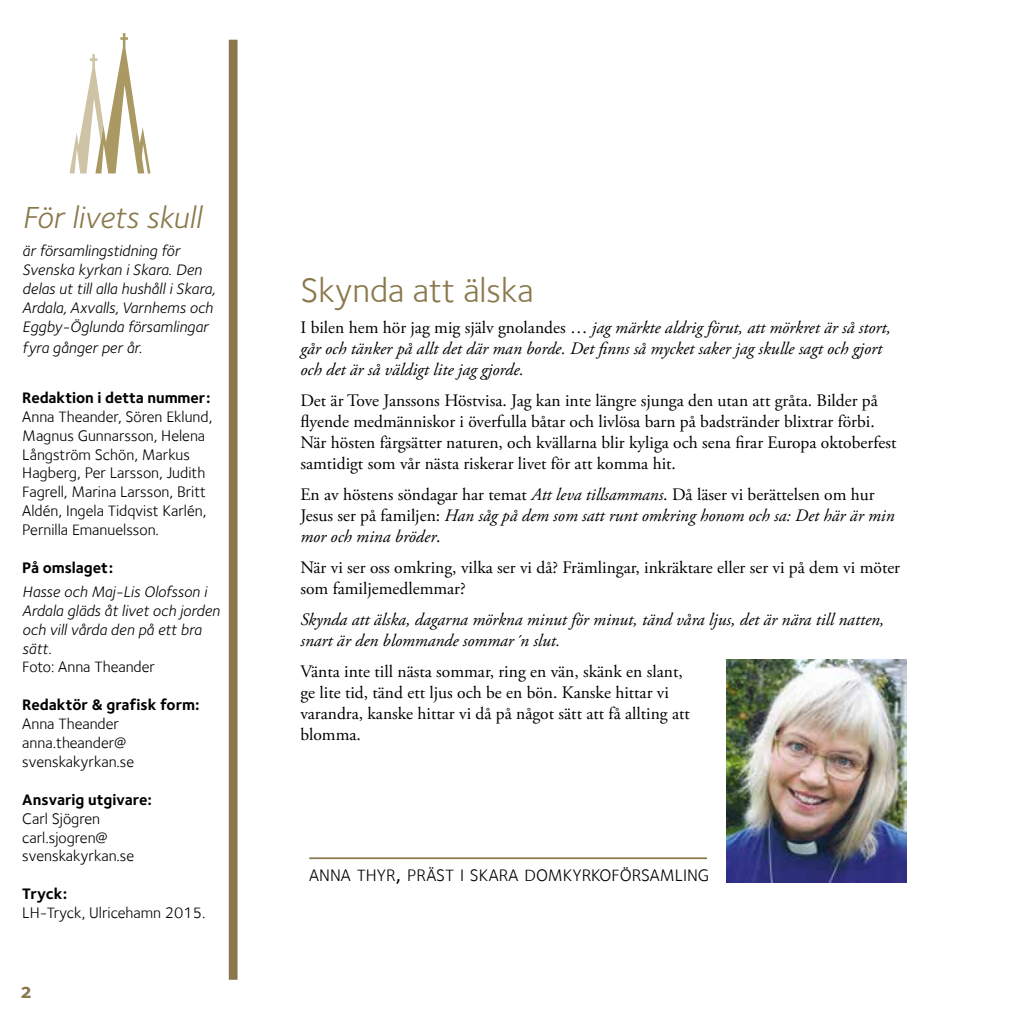
<style>
.page{position:relative;width:1017px;height:1017px;background:#fff}
.page>*{position:absolute;margin:0;border:0;box-sizing:border-box;transform-origin:0 0}
.t1{font:35px "Foundry Sterling";color:#8a784c}
.t2{font:italic 31.5px "Foundry Sterling";color:#8a784c}
.t3{font:21px "Foundry Sterling Bold Expert";color:#8a784c}
.t4{font:17.5px/21px "Adobe Garamond Pro";letter-spacing:-.02em;color:#000}
.t5{font:italic 17.5px/21px "Adobe Garamond Pro";color:#000}
.t6{font:17.15px "Foundry Sterling";color:#000}
.t7{font:15.75px/18.9px "Foundry Sterling";color:#000}
.t8{font:italic 15.75px/18.9px "Foundry Sterling";color:#000}
.t9{font:700 15.75px "Foundry Sterling";letter-spacing:-.005em;color:#000}
.s1{font-style:normal}
.s2{font-size:24.5px}
</style>
<div class="page">
<div style="left:229px;top:40px;width:9px;height:940px;background:#8a784c"></div>
<svg style="left:69px;top:33px;width:81px;height:140px"></svg>
<img style="left:726px;top:659px;width:180px;height:223px">
<hr style="left:309px;top:857px;width:398px;height:2px;background:#8a784c">
<h2 class="t2" style="left:22px;top:195px;width:181px">För livets skull</h2>
<p class="t8" style="left:22px;top:241px;width:194px">är församlingstidning för<br>Svenska kyrkan i Skara. Den delas ut till alla hushåll i Skara,<br>Ardala, Axvalls, Varnhems och<br>Eggby-Öglunda församlingar</p>
<p class="t8" style="left:22px;top:338px;width:122px">fyra gånger per år.</p>
<p class="t9" style="left:22px;top:386px;width:190px">Redaktion i detta nummer:</p>
<p class="t7" style="left:22px;top:407px;width:192px">Anna Theander, Sören Eklund,<br>Magnus Gunnarsson, Helena<br>Långström Schön, Markus<br>Hagberg, Per Larsson, Judith<br>Fagrell, Marina Larsson, Britt<br>Aldén, Ingela Tidqvist Karlén,<br>Pernilla Emanuelsson.</p>
<p class="t9" style="left:22px;top:557px;width:92px">På omslaget:</p>
<p class="t8" style="left:22px;top:582px;width:199px">Hasse och Maj-Lis Olofsson i<br>Ardala gläds åt livet och jorden och vill vårda den på ett bra sätt.</p>
<p class="t7" style="left:22px;top:658px;width:134px">Foto: Anna Theander</p>
<p class="t9" style="left:22px;top:694px;width:179px">Redaktör &amp; grafisk form:</p>
<p class="t7" style="left:22px;top:714px;width:113px">Anna Theander anna.theander@ svenskakyrkan.se</p>
<p class="t9" style="left:22px;top:788px;width:131px">Ansvarig utgivare:</p>
<p class="t7" style="left:22px;top:809px;width:113px">Carl Sjögren carl.sjogren@ svenskakyrkan.se</p>
<p class="t9" style="left:22px;top:883px;width:47px">Tryck:</p>
<p class="t7" style="left:22px;top:903px;width:185px">LH-Tryck, Ulricehamn 2015.</p>
<p class="t3" style="left:21px;top:976px;width:12px">2</p>
<h1 class="t1" style="left:300px;top:270px;width:235px">Skynda att älska</h1>
<p class="t5" style="left:300px;top:317px;width:592px"><span class="s1">I bilen hem hör jag mig själv gnolandes …</span> jag märkte aldrig förut, att mörkret är så stort, går och tänker på allt det där man borde. Det finns så mycket saker jag skulle sagt och gjort och det är så väldigt lite jag gjorde.</p>
<p class="t4" style="left:300px;top:390px;width:598px">Det är Tove Janssons Höstvisa. Jag kan inte längre sjunga den utan att gråta. Bilder på flyende medmänniskor i överfulla båtar och livlösa barn på badstränder blixtrar förbi.<br>När hösten färgsätter naturen, och kvällarna blir kyliga och sena firar Europa oktoberfest samtidigt som vår nästa riskerar livet för att komma hit.</p>
<p class="t5" style="left:300px;top:484px;width:596px"><span class="s1">En av höstens söndagar har temat</span> Att leva tillsammans<span class="s1">. Då läser vi berättelsen om hur<br>Jesus ser på familjen:</span> Han såg på dem som satt runt omkring honom och sa: Det här är min mor och mina bröder<span class="s1">.</span></p>
<p class="t4" style="left:300px;top:557px;width:601px">När vi ser oss omkring, vilka ser vi då? Främlingar, inkräktare eller ser vi på dem vi möter som familjemedlemmar?</p>
<p class="t5" style="left:300px;top:609px;width:585px">Skynda att älska, dagarna mörkna minut för minut, tänd våra ljus, det är nära till natten, snart är den blommande sommar´n slut.</p>
<p class="t4" style="left:300px;top:661px;width:391px">Vänta inte till nästa sommar, ring en vän, skänk en slant, ge lite tid, tänd ett ljus och be en bön. Kanske hittar vi varandra, kanske hittar vi då på något sätt att få allting att blomma.</p>
<p class="t6" style="left:309px;top:865px;width:401px">ANNA THYR<span class="s2">,</span> PRÄST I SKARA DOMKYRKOFÖRSAMLING</p>
</div>
